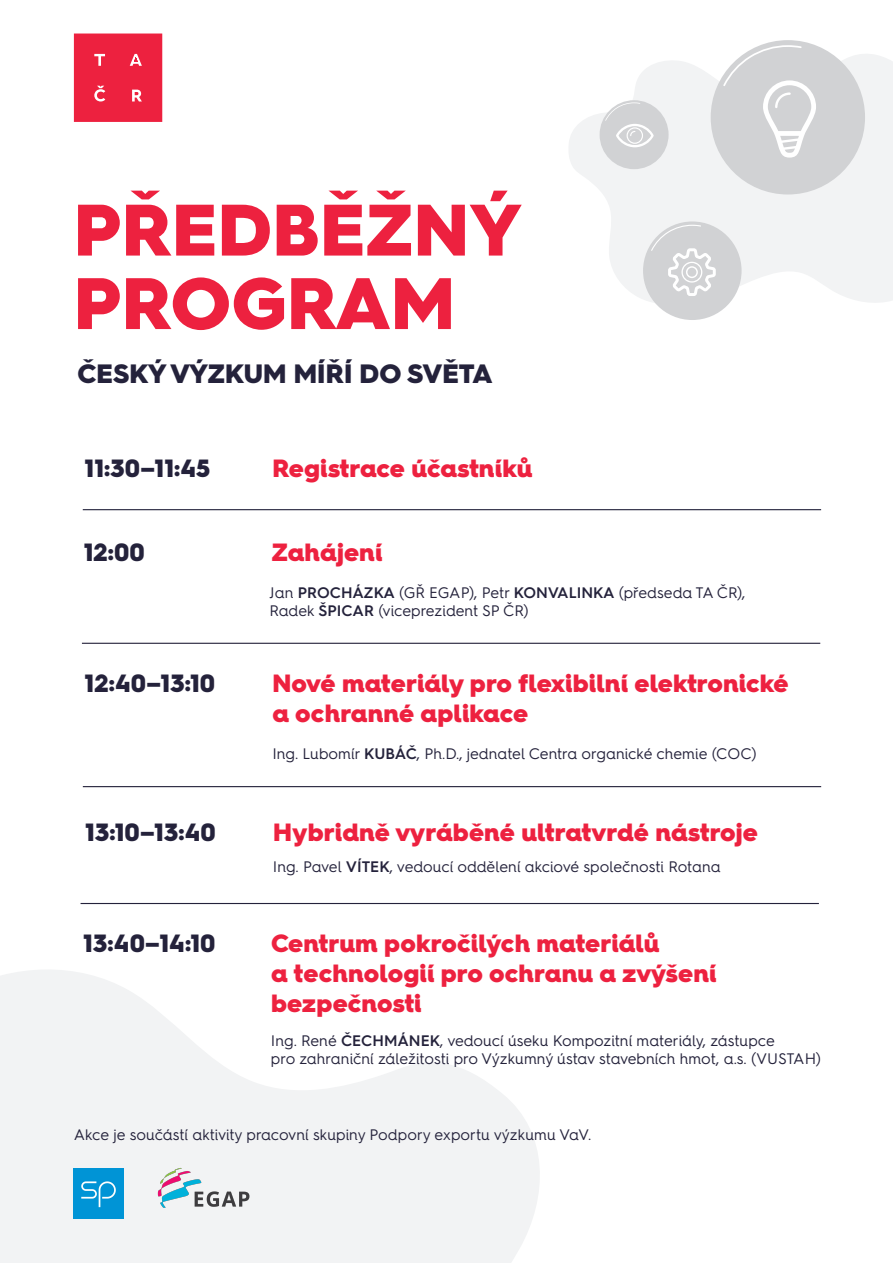
<style>
.page{position:relative;width:893px;height:1263px;background:#fff}
.page>*{position:absolute;margin:0;border:0;box-sizing:border-box;transform-origin:0 0}
.t1{font:900 72.9px/73.5px "Hurme Geometric Sans 4";letter-spacing:.005em;color:#ed213f}
.t2{font:900 26.7px "Hurme Geometric Sans 4";letter-spacing:.005em;color:#24223b}
.t3{font:900 25.05px/30px "Hurme Geometric Sans 4";letter-spacing:.005em;color:#ed213f}
.t4{font:900 25.05px "Hurme Geometric Sans 4";letter-spacing:.005em;color:#24223b}
.t5{font:15.3px/18.3px "Hurme Geometric Sans 4";color:#24223b}
.s1{font-weight:600}
</style>
<div class="page">
<svg style="left:0;top:970px;width:540px;height:293px;fill:#f2f3f4"></svg>
<svg style="left:569px;top:51px;width:324px;height:254px;fill:#f2f3f4"></svg>
<div style="left:600px;top:100px;width:69px;height:69px;background:#d1d2d4;border-radius:50%"></div>
<svg style="left:605px;top:102px;width:49px;height:45px"></svg>
<hr style="left:83px;top:509px;width:738px;height:1px;background:#24223b">
<hr style="left:82px;top:643px;width:738px;height:1px;background:#24223b">
<hr style="left:83px;top:786px;width:738px;height:1px;background:#24223b">
<hr style="left:81px;top:903px;width:738px;height:1px;background:#24223b">
<div style="left:711px;top:40px;width:154px;height:154px;background:#d1d2d4;border-radius:50%"></div>
<div style="left:643px;top:221px;width:99px;height:99px;background:#d1d2d4;border-radius:50%"></div>
<svg style="left:723px;top:45px;width:93px;height:113px"></svg>
<svg style="left:651px;top:225px;width:65px;height:71px"></svg>
<div style="left:74px;top:34px;width:88px;height:88px;background:#ed213f"></div>
<img style="left:74px;top:1168px;width:50px;height:50px">
<img style="left:134px;top:1140px;width:141px;height:100px">
<h1 class="t1" style="left:74px;top:193px;width:449px">PŘEDBĚŽNÝ<br>PROGRAM</h1>
<h2 class="t2" style="left:77px;top:354px;width:417px">ČESKÝ VÝZKUM MÍŘÍ DO SVĚTA</h2>
<h3 class="t4" style="left:85px;top:451px;width:127px">11:30–11:45</h3>
<h3 class="t3" style="left:272px;top:453px;width:262px">Registrace účastníků</h3>
<h3 class="t4" style="left:84px;top:535px;width:63px">12:00</h3>
<h3 class="t3" style="left:272px;top:537px;width:112px">Zahájení</h3>
<p class="t5" style="left:270px;top:582px;width:477px">Jan <span class="s1">PROCHÁZKA</span> (GŘ EGAP), Petr <span class="s1">KONVALINKA</span> (předseda TA ČR),<br>Radek <span class="s1">ŠPICAR</span> (viceprezident SP ČR)</p>
<h3 class="t4" style="left:85px;top:666px;width:132px">12:40–13:10</h3>
<h3 class="t3" style="left:272px;top:668px;width:518px">Nové materiály pro flexibilní elektronické a ochranné aplikace</h3>
<p class="t5" style="left:272px;top:744px;width:486px">Ing. Lubomír <span class="s1">KUBÁČ</span>, Ph.D., jednatel Centra organické chemie (COC)</p>
<h3 class="t4" style="left:85px;top:814px;width:132px">13:10–13:40</h3>
<h3 class="t3" style="left:273px;top:817px;width:486px">Hybridně vyráběné ultratvrdé nástroje</h3>
<p class="t5" style="left:273px;top:857px;width:449px">Ing. Pavel <span class="s1">VÍTEK</span>, vedoucí oddělení akciové společnosti Rotana</p>
<h3 class="t4" style="left:83px;top:926px;width:134px">13:40–14:10</h3>
<h3 class="t3" style="left:271px;top:928px;width:447px">Centrum pokročilých materiálů<br>a technologií pro ochranu a zvýšení bezpečnosti</h3>
<p class="t5" style="left:271px;top:1031px;width:552px">Ing. René <span class="s1">ČECHMÁNEK</span>, vedoucí úseku Kompozitní materiály, zástupce<br>pro zahraniční záležitosti pro Výzkumný ústav stavebních hmot, a.s. (VUSTAH)</p>
<p class="t5" style="left:74px;top:1125px;width:519px">Akce je součástí aktivity pracovní skupiny Podpory exportu výzkumu VaV.</p>
</div>
